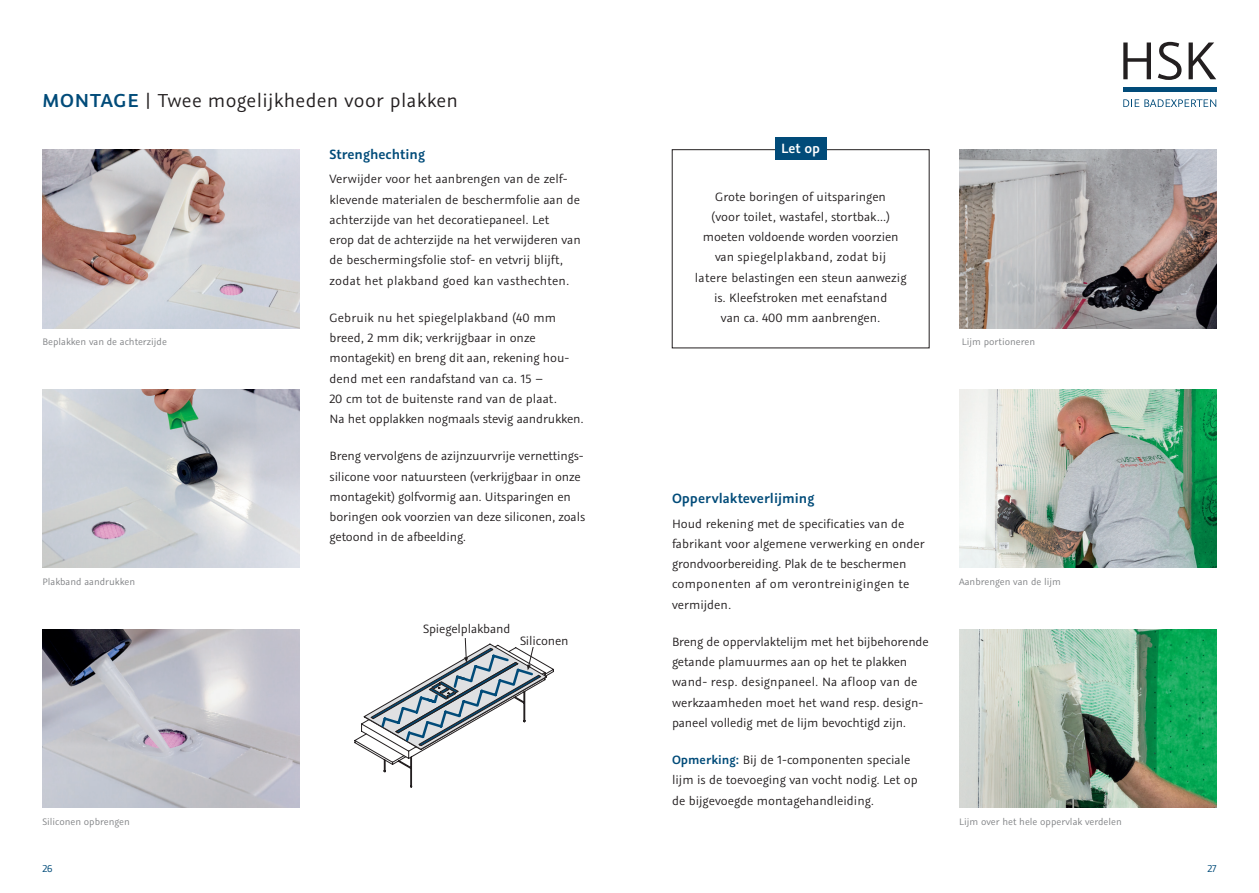
<style>
.page{position:relative;width:1259px;height:893px;background:#fff}
.page>*{position:absolute;margin:0;border:0;box-sizing:border-box;transform-origin:0 0}
.t1{font:21px "Graublau Sans";letter-spacing:.015em;color:#231f20}
.Subhead{font:600 15px "Graublau Sans";color:#014b79}
.t2{font:600 15px "Graublau Sans";color:#fff}
.Fließtext{font:13.5px/20.2px "Graublau Sans";color:#231f20}
.t3{font:12.75px/11.1px "Graublau Sans";color:#231f20}
.t4{font:11.25px "Graublau Sans";color:#014b79}
.Graue_Zusatzschrift{font:10.5px "Graublau Sans";color:#808285}
.s1{font-weight:600;color:#014b79}
</style>
<div class="page">
<svg style="left:1123px;top:43px;width:28px;height:36px"></svg>
<svg style="left:1157px;top:42px;width:24px;height:38px"></svg>
<svg style="left:1188px;top:43px;width:28px;height:36px"></svg>
<div style="left:1123px;top:87px;width:93px;height:5px;background:#014b79"></div>
<svg style="left:1123px;top:99px;width:93px;height:8px"></svg>
<svg style="left:354px;top:638px;width:200px;height:149px"></svg>
<img style="left:43px;top:149px;width:257px;height:179px">
<img style="left:43px;top:389px;width:257px;height:179px">
<img style="left:43px;top:629px;width:257px;height:179px">
<div style="left:775px;top:137px;width:51px;height:22px;background:#014b79"></div>
<img style="left:959px;top:149px;width:257px;height:179px">
<img style="left:959px;top:389px;width:257px;height:179px">
<img style="left:959px;top:629px;width:257px;height:179px">
<div style="left:514px;top:634px;width:40px;height:13px;background:#fff"></div>
<p class="t1" style="left:43px;top:88px;width:417px"><span class="s1">MONTAGE</span> | Twee mogelijkheden voor plakken</p>
<p class="Graue_Zusatzschrift" style="left:43px;top:336px;width:126px">Beplakken van de achterzijde</p>
<p class="Graue_Zusatzschrift" style="left:43px;top:575px;width:94px">Plakband aandrukken</p>
<p class="Graue_Zusatzschrift" style="left:43px;top:815px;width:89px">Siliconen opbrengen</p>
<p class="Subhead" style="left:330px;top:145px;width:97px">Strenghechting</p>
<p class="Fließtext" style="left:330px;top:169px;width:253px">Verwijder voor het aanbrengen van de zelf&shy;klevende materialen de beschermfolie aan de achterzijde van het decoratiepaneel. Let<br>erop dat de achterzijde na het verwijderen van de beschermingsfolie stof- en vetvrij blijft, zodat het plakband goed kan vasthechten.</p>
<p class="Fließtext" style="left:330px;top:307px;width:255px">Gebruik nu het spiegelplakband (40 mm breed, 2 mm dik; verkrijgbaar in onze montagekit) en breng dit aan, rekening hou&shy;dend met een randafstand van ca. 15 –<br>20 cm tot de buitenste rand van de plaat.<br>Na het opplakken nogmaals stevig aandrukken.</p>
<p class="Fließtext" style="left:330px;top:446px;width:257px">Breng vervolgens de azijnzuurvrije vernettings&shy;silicone voor natuursteen (verkrijgbaar in onze montagekit) golfvormig aan. Uitsparingen en boringen ook voorzien van deze siliconen, zoals getoond in de afbeelding.</p>
<p class="t3" style="left:518px;top:623px;width:37px;text-indent:-91px">Spiegelklebeband<br>Silikon</p>
<p class="Fließtext" style="left:423px;top:619px;width:89px">Spiegelplakband</p>
<p class="Fließtext" style="left:520px;top:630px;width:50px">Siliconen</p>
<p class="t2" style="left:781px;top:139px;width:40px">Let op</p>
<p class="Fließtext" style="left:695px;top:186px;width:213px;text-align:center">Grote boringen of uitsparingen<br>(voor toilet, wastafel, stortbak…) moeten voldoende worden voorzien van spiegelplakband, zodat bij<br>latere belastingen een steun aanwezig is. Kleefstroken met eenafstand<br>van ca. 400 mm aanbrengen.</p>
<p class="Graue_Zusatzschrift" style="left:962px;top:336px;width:75px">Lijm portioneren</p>
<p class="Subhead" style="left:672px;top:489px;width:144px">Oppervlakteverlijming</p>
<p class="Fließtext" style="left:672px;top:513px;width:254px">Houd rekening met de specificaties van de fabrikant voor algemene verwerking en onder grondvoorbereiding. Plak de te beschermen componenten af om verontreinigingen te vermijden.</p>
<p class="Fließtext" style="left:672px;top:631px;width:258px">Breng de oppervlaktelijm met het bijbehorende getande plamuurmes aan op het te plakken wand- resp. designpaneel. Na afloop van de werkzaamheden moet het wand resp. design&shy;paneel volledig met de lijm bevochtigd zijn.</p>
<p class="Fließtext" style="left:672px;top:750px;width:247px"><span class="s1">Opmerking:</span> Bij de 1-componenten speciale lijm is de toevoeging van vocht nodig. Let op de bijgevoegde montagehandleiding.</p>
<p class="Graue_Zusatzschrift" style="left:959px;top:575px;width:103px">Aanbrengen van de lijm</p>
<p class="Graue_Zusatzschrift" style="left:959px;top:815px;width:164px">Lijm over het hele oppervlak verdelen</p>
<p class="t4" style="left:43px;top:861px;width:12px">26</p>
<p class="t4" style="left:1207px;top:861px;width:10px">27</p>
</div>
